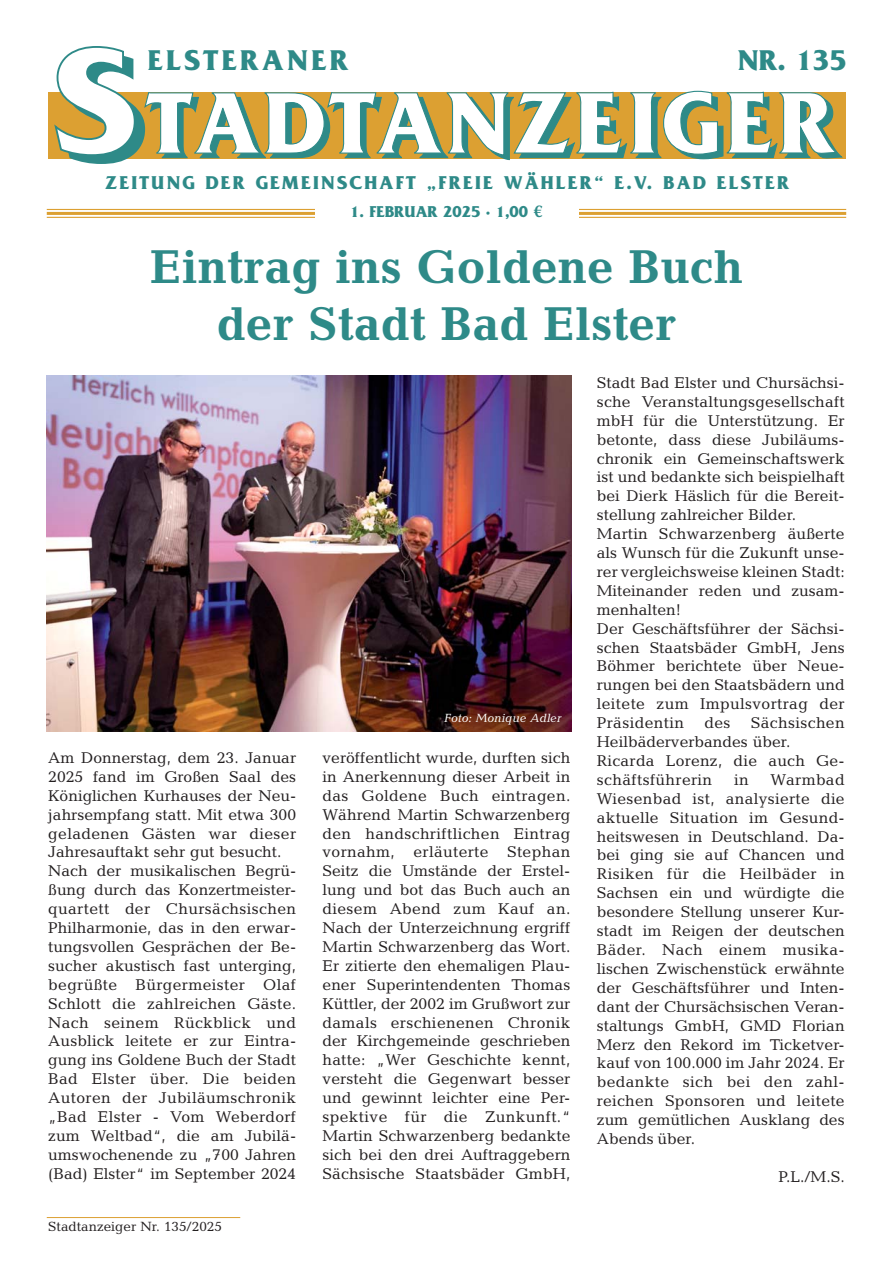
<style>
.page{position:relative;width:893px;height:1263px;background:#fff}
.page>*{position:absolute;margin:0;border:0;box-sizing:border-box;transform-origin:0 0}
.t1{font:700 91.5px "Friz Quadrata";letter-spacing:.05em;color:#fff}
.t2{font:700 48px/57.6px "Candida";color:#2e8a88;text-align:center}
.t3{font:700 30px "Friz Quadrata";letter-spacing:.11em;color:#2e8a88}
.t4{font:700 19.5px "Friz Quadrata";letter-spacing:.11em;color:#2e8a88}
.t5{font:700 16.5px "Friz Quadrata";color:#2e8a88}
.t6{font:15.75px/18.9px "Candida";color:#231f20}
.t7{font:13.5px "Candida";color:#231f20}
.t8{font:italic 12px "Candida";color:#fff}
.s1{font-size:157.5px}
.s2{font-family:"Linotype Euro Font Rto S";font-weight:400}
</style>
<div class="page">
<div style="left:48px;top:92px;width:798px;height:66px;background:#dca032"></div>
<hr style="left:47px;top:209px;width:799px;height:1px;background:#dca032">
<hr style="left:47px;top:212px;width:799px;height:3px;background:#dca032">
<hr style="left:47px;top:217px;width:799px;height:1px;background:#dca032">
<div style="left:315px;top:204px;width:263px;height:21px;background:#fff"></div>
<hr style="left:47px;top:1217px;width:193px;height:1px;background:#dca032">
<img style="left:47px;top:376px;width:525px;height:355px">
<h1 class="t1" style="left:54px;top:91px;width:783px"><span class="s1">S</span>TADTANZEIGER</h1>
<h3 class="t3" style="left:148px;top:49px;width:202px">ELSTERANER</h3>
<h3 class="t3" style="left:738px;top:49px;width:110px">NR. 135</h3>
<p class="t4" style="left:106px;top:176px;width:685px">ZEITUNG DER GEMEINSCHAFT „FREIE WÄHLER“ E.V. BAD ELSTER</p>
<p class="t5" style="left:350px;top:206px;width:194px">1. FEBRUAR 2025 · 1,00 <span class="s2">C</span></p>
<h2 class="t2" style="left:150px;top:242px;width:595px">Eintrag ins Goldene Buch der Stadt Bad Elster</h2>
<p class="t6" style="left:48px;top:750px;width:249px">Am Donnerstag, dem 23. Januar<br>2025 fand im Großen Saal des<br>Königlichen Kurhauses der Neu&shy;jahrsempfang statt. Mit etwa 300 geladenen Gästen war dieser<br>Jahresauftakt sehr gut besucht.<br>Nach der musikalischen Begrü&shy;ßung durch das Konzertmeister&shy;quartett der Chursächsischen<br>Philharmonie, das in den erwar&shy;tungsvollen Gesprächen der Be&shy;sucher akustisch fast unterging, begrüßte Bürgermeister Olaf<br>Schlott die zahlreichen Gäste.<br>Nach seinem Rückblick und<br>Ausblick leitete er zur Eintra&shy;gung ins Goldene Buch der Stadt<br>Bad Elster über. Die beiden<br>Autoren der Jubiläumschronik „Bad Elster - Vom Weberdorf zum Weltbad“, die am Jubilä&shy;umswochenende zu „700 Jahren (Bad) Elster“ im September 2024</p>
<p class="t7" style="left:48px;top:1222px;width:175px">Stadtanzeiger Nr. 135/2025</p>
<p class="t8" style="left:444px;top:714px;width:119px">Foto: Monique Adler</p>
<p class="t6" style="left:323px;top:750px;width:249px;text-align:justify">veröffentlicht wurde, durften sich in Anerkennung dieser Arbeit in das Goldene Buch eintragen.<br>Während Martin Schwarzenberg den handschriftlichen Eintrag vornahm, erläuterte Stephan Seitz die Umstände der Erstel&shy;lung und bot das Buch auch an diesem Abend zum Kauf an.<br>Nach der Unterzeichnung ergriff Martin Schwarzenberg das Wort.<br>Er zitierte den ehemaligen Plau&shy;ener Superintendenten Thomas Küttler, der 2002 im Grußwort zur damals erschienenen Chronik der Kirchgemeinde geschrieben hatte: „Wer Geschichte kennt, versteht die Gegenwart besser und gewinnt leichter eine Per&shy;spektive für die Zunkunft.“ Martin Schwarzenberg bedankte sich bei den drei Auftraggebern Sächsische Staatsbäder GmbH,</p>
<p class="t6" style="left:597px;top:375px;width:249px">Stadt Bad Elster und Chursächsi&shy;sche Veranstaltungsgesellschaft mbH für die Unterstützung. Er betonte, dass diese Jubiläums&shy;chronik ein Gemeinschaftswerk ist und bedankte sich beispielhaft bei Dierk Häslich für die Bereit&shy;stellung zahlreicher Bilder.<br>Martin Schwarzenberg äußerte als Wunsch für die Zukunft unse&shy;rer vergleichsweise kleinen Stadt:<br>Miteinander reden und zusam&shy;menhalten!<br>Der Geschäftsführer der Sächsi&shy;schen Staatsbäder GmbH, Jens<br>Böhmer berichtete über Neue&shy;rungen bei den Staatsbädern und leitete zum Impulsvortrag der<br>Präsidentin</p>
<p class="t6" style="left:597px;top:715px;width:249px;text-indent:154px">Sächsischen<br>Heilbäderverbandes über.<br>Ricarda Lorenz, die auch Ge&shy;schäftsführerin</p>
<p class="t6" style="left:704px;top:715px;width:28px">des</p>
<p class="t6" style="left:597px;top:772px;width:249px;text-align:justify;text-indent:174px">Warmbad Wiesenbad ist, analysierte die aktuelle Situation im Gesund&shy;heitswesen in Deutschland. Da&shy;bei ging sie auf Chancen und Risiken für die Heilbäder in Sachsen ein und würdigte die besondere Stellung unserer Kur&shy;stadt im Reigen der deutschen Bäder. Nach einem musika&shy;lischen Zwischenstück erwähnte der Geschäftsführer und Inten&shy;dant der Chursächsischen Veran&shy;staltungs GmbH, GMD Florian Merz den Rekord im Ticketver&shy;kauf von 100.000 im Jahr 2024. Er bedankte sich bei den zahl&shy;reichen Sponsoren und leitete zum gemütlichen Ausklang des Abends über.</p>
<p class="t6" style="left:778px;top:1169px;width:68px">P.L./M.S.</p>
<p class="t6" style="left:734px;top:772px;width:16px">in</p>
</div>
